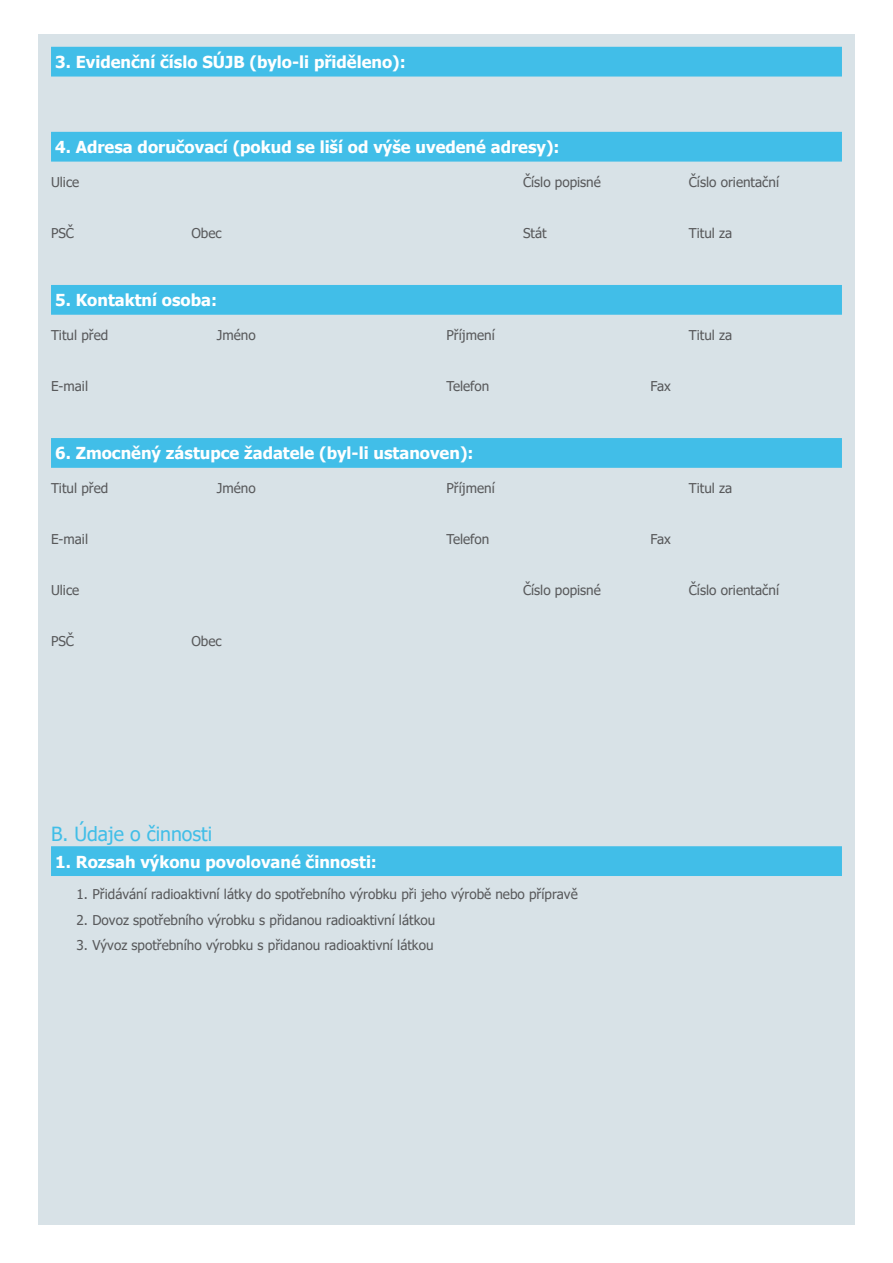
<style>
.page{position:relative;width:893px;height:1263px;background:#fff}
.page>*{position:absolute;margin:0;border:0;box-sizing:border-box;transform-origin:0 0}
.t1{font:19.5px "Tahoma";color:#41bee8}
.t2{font:700 16.5px "Tahoma";color:#fff}
.t3{font:13.5px "Tahoma";color:#58595b}
.s1{font-style:inherit}
</style>
<div class="page">
<div style="left:38px;top:34px;width:817px;height:1191px;background:#d8e2e7"></div>
<div style="left:51px;top:47px;width:791px;height:30px;background:#41bee8"></div>
<div style="left:51px;top:846px;width:791px;height:30px;background:#41bee8"></div>
<div style="left:51px;top:132px;width:791px;height:30px;background:#41bee8"></div>
<div style="left:51px;top:438px;width:791px;height:30px;background:#41bee8"></div>
<div style="left:51px;top:285px;width:791px;height:30px;background:#41bee8"></div>
<p class="t2" style="left:55px;top:50px;width:352px">3. Evidenční číslo SÚJB (bylo-li přiděleno):</p>
<p class="t2" style="left:55px;top:135px;width:506px">4. Adresa doručovací (pokud se liší od výše uvedené adresy):</p>
<p class="t3" style="left:51px;top:173px;width:30px">Ulice</p>
<p class="t3" style="left:523px;top:173px;width:79px">Číslo popisné</p>
<p class="t3" style="left:689px;top:173px;width:92px">Číslo orientační</p>
<p class="t3" style="left:51px;top:224px;width:25px">PSČ</p>
<p class="t3" style="left:191px;top:224px;width:32px">Obec</p>
<p class="t3" style="left:523px;top:224px;width:25px">Stát</p>
<p class="t3" style="left:689px;top:224px;width:45px">Titul za</p>
<p class="t2" style="left:55px;top:289px;width:163px"><span class="s1">5</span>. Kontaktní osoba:</p>
<p class="t3" style="left:51px;top:326px;width:59px">Titul před</p>
<p class="t3" style="left:217px;top:326px;width:40px">Jméno</p>
<p class="t3" style="left:446px;top:326px;width:50px">Příjmení</p>
<p class="t3" style="left:689px;top:326px;width:45px">Titul za</p>
<p class="t3" style="left:51px;top:377px;width:39px">E-mail</p>
<p class="t3" style="left:446px;top:377px;width:44px">Telefon</p>
<p class="t3" style="left:651px;top:377px;width:22px">Fax</p>
<p class="t2" style="left:55px;top:442px;width:420px"><span class="s1">6</span>. Zmocněný zástupce žadatele (byl-li ustanoven):</p>
<p class="t3" style="left:51px;top:479px;width:59px">Titul před</p>
<p class="t3" style="left:217px;top:479px;width:40px">Jméno</p>
<p class="t3" style="left:446px;top:479px;width:50px">Příjmení</p>
<p class="t3" style="left:689px;top:479px;width:45px">Titul za</p>
<p class="t3" style="left:51px;top:530px;width:39px">E-mail</p>
<p class="t3" style="left:446px;top:530px;width:44px">Telefon</p>
<p class="t3" style="left:651px;top:530px;width:22px">Fax</p>
<p class="t3" style="left:51px;top:581px;width:30px">Ulice</p>
<p class="t3" style="left:523px;top:581px;width:79px">Číslo popisné</p>
<p class="t3" style="left:689px;top:581px;width:92px">Číslo orientační</p>
<p class="t3" style="left:51px;top:632px;width:25px">PSČ</p>
<p class="t3" style="left:191px;top:632px;width:32px">Obec</p>
<h1 class="t1" style="left:51px;top:821px;width:163px">B. Údaje o činnosti</h1>
<p class="t2" style="left:55px;top:850px;width:323px">1. Rozsah výkonu povolované činnosti:</p>
<p class="t3" style="left:77px;top:885px;width:503px">1. Přidávání radioaktivní látky do spotřebního výrobku při jeho výrobě nebo přípravě</p>
<p class="t3" style="left:77px;top:911px;width:360px">2. Dovoz spotřebního výrobku s přidanou radioaktivní látkou</p>
<p class="t3" style="left:77px;top:936px;width:358px">3. Vývoz spotřebního výrobku s přidanou radioaktivní látkou</p>
</div>
